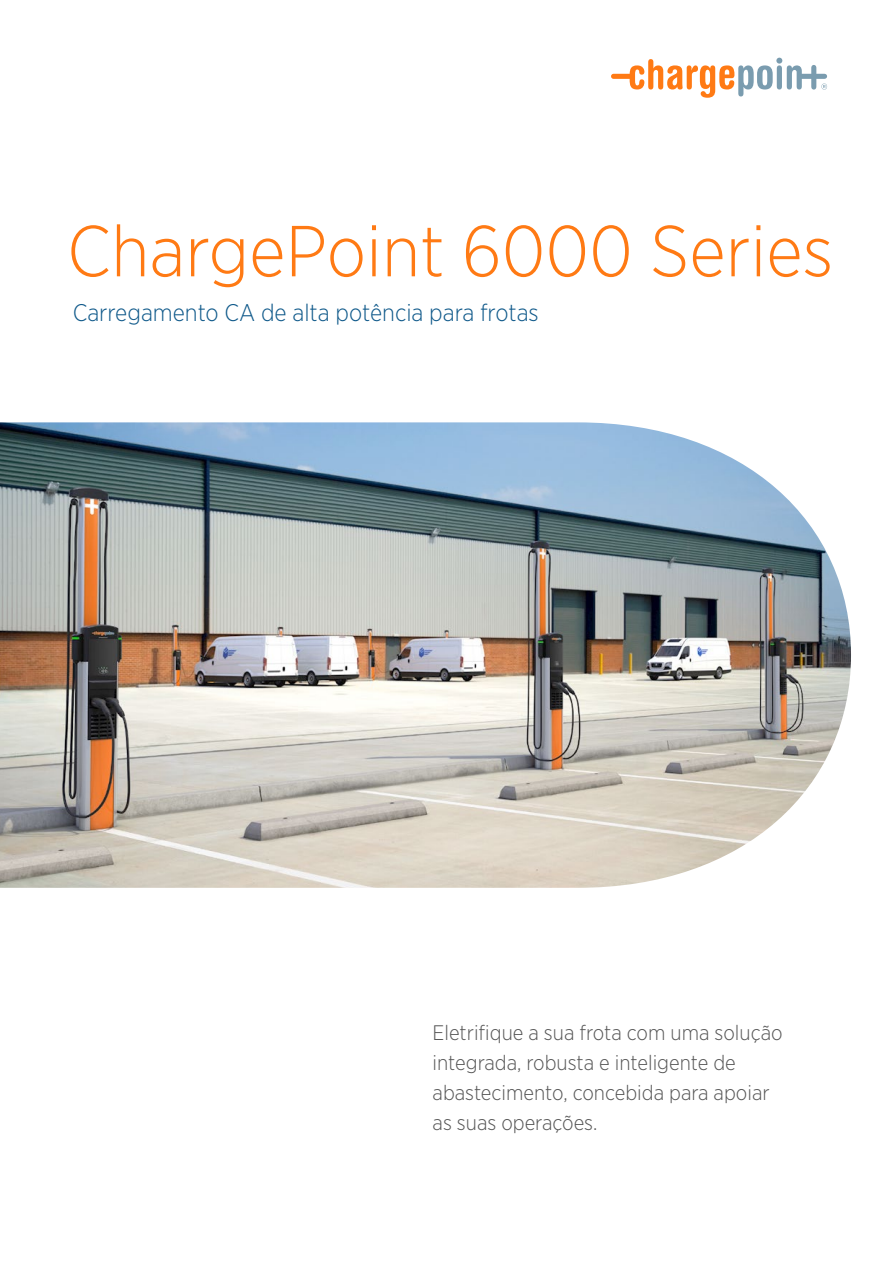
<style>
.page{position:relative;width:893px;height:1263px;background:#fff}
.page>*{position:absolute;margin:0;border:0;box-sizing:border-box;transform-origin:0 0}
.t1{font:300 72px "Gotham Narrow";color:#ff7a14}
.t2{font:300 24px "Gotham Narrow";color:#0f598a}
.t3{font:300 21px/30px "Gotham Narrow";color:#555}
</style>
<div class="page">
<img style="left:0;top:422px;width:851px;height:466px">
<svg style="left:611px;top:58px;width:216px;height:40px"></svg>
<h1 class="t1" style="left:67px;top:207px;width:768px">ChargePoint 6000 Series</h1>
<p class="t2" style="left:73px;top:298px;width:468px">Carregamento CA de alta potência para frotas</p>
<p class="t3" style="left:433px;top:1017px;width:352px">Eletrifique a sua frota com uma solução integrada, robusta e inteligente de abastecimento, concebida para apoiar as suas operações.</p>
</div>
